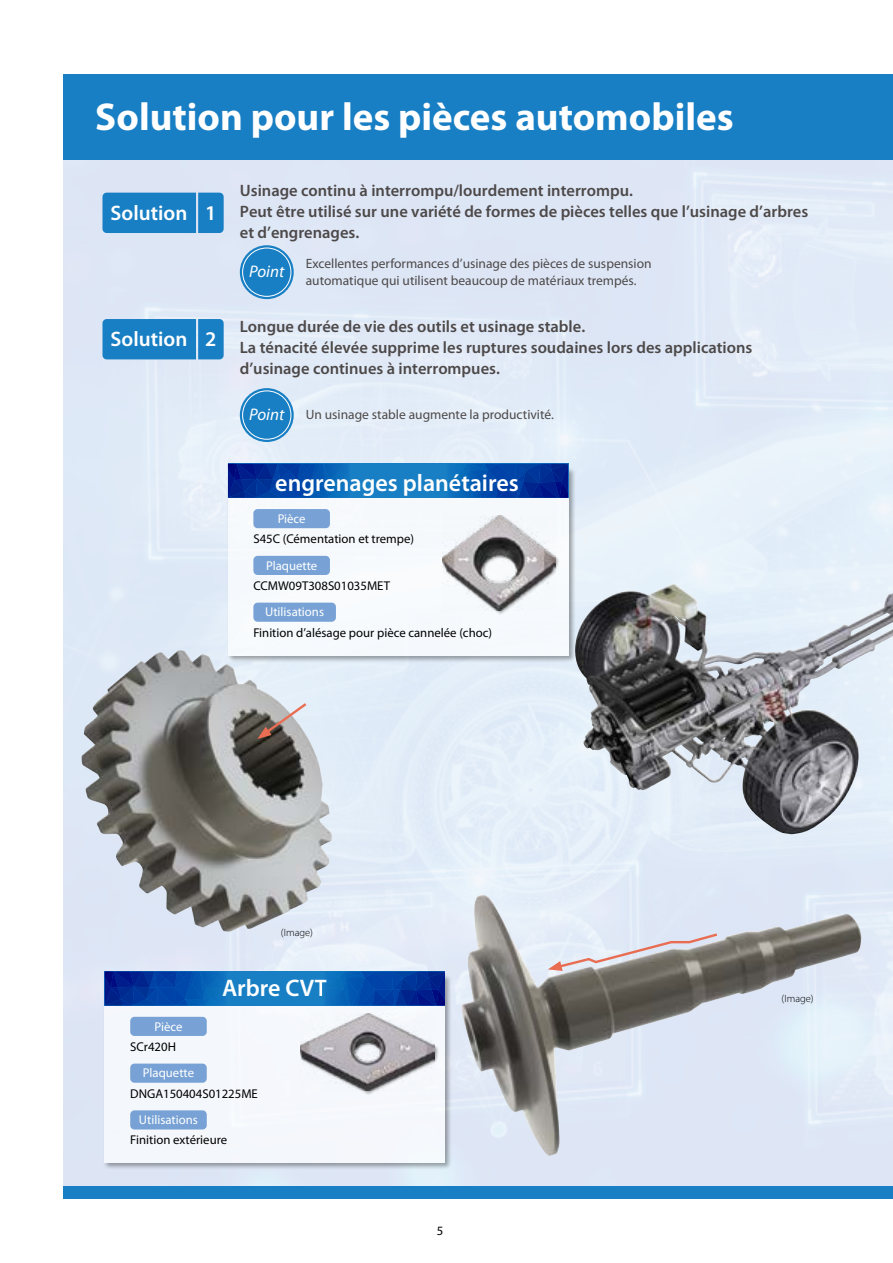
<style>
.page{position:relative;width:893px;height:1263px;background:#fff}
.page>*{position:absolute;margin:0;border:0;box-sizing:border-box;transform-origin:0 0}
.t1{font:700 39px "Myriad Pro";color:#fff}
.t2{font:600 24px "Myriad Pro";color:#fff}
.t3{font:600 21px "Myriad Pro";color:#fff}
.t4{font:italic 16.8px "Myriad Pro";color:#fff}
.t5{font:600 16.5px/21px "Myriad Pro";color:#4d4949}
.t6{font:13.5px/17px "Myriad Pro";color:#4d4949}
.t7{font:12.75px "Myriad Pro";color:#000}
.t8{font:12.75px "Myriad Pro";color:#fff}
.t9{font:300 10.5px "Myriad Pro";color:#000}
</style>
<div class="page">
<img style="left:64px;top:159px;width:829px;height:1027px">
<img style="left:462px;top:895px;width:399px;height:261px">
<svg style="left:548px;top:931px;width:172px;height:40px;background:#c4c0c3"></svg>
<img style="left:573px;top:586px;width:286px;height:248px">
<img style="left:81px;top:650px;width:251px;height:281px">
<svg style="left:257px;top:701px;width:52px;height:38px;background:#ada4a2"></svg>
<div style="left:64px;top:74px;width:829px;height:85px;background:#197fc4"></div>
<div style="left:102px;top:193px;width:122px;height:40px;background:#197fc4"></div>
<div style="left:102px;top:319px;width:122px;height:40px;background:#197fc4"></div>
<div style="left:240px;top:245px;width:54px;height:54px;background:#197fc4;border-radius:50%"></div>
<div style="left:242px;top:248px;width:49px;height:49px;border:1px solid #fff;border-radius:50%"></div>
<div style="left:240px;top:388px;width:54px;height:54px;background:#197fc4;border-radius:50%"></div>
<div style="left:242px;top:391px;width:49px;height:48px;border:1px solid #fff;border-radius:50%"></div>
<div style="left:227px;top:467px;width:348px;height:195px;background:#000;opacity:.5"></div>
<div style="left:228px;top:468px;width:340px;height:187px;background:#f6fafd"></div>
<div style="left:104px;top:975px;width:348px;height:195px;background:#000;opacity:.5"></div>
<div style="left:105px;top:976px;width:340px;height:187px;background:#f5f7fb"></div>
<div style="left:228px;top:464px;width:340px;height:34px;background:#197fc4"></div>
<svg style="left:449px;top:464px;width:119px;height:34px;background:#0241a2"></svg>
<svg style="left:228px;top:464px;width:120px;height:34px;background:#0242a2"></svg>
<div style="left:105px;top:971px;width:340px;height:34px;background:#197fc4"></div>
<svg style="left:326px;top:971px;width:119px;height:34px;background:#0242a2"></svg>
<svg style="left:105px;top:971px;width:120px;height:34px;background:#0242a3"></svg>
<div style="left:253px;top:509px;width:77px;height:19px;background:#78a2d5;border-radius:4px"></div>
<div style="left:253px;top:556px;width:77px;height:19px;background:#78a2d5;border-radius:4px"></div>
<div style="left:253px;top:603px;width:83px;height:19px;background:#78a2d5;border-radius:4px"></div>
<div style="left:130px;top:1017px;width:77px;height:19px;background:#78a2d5;border-radius:4px"></div>
<div style="left:130px;top:1063px;width:77px;height:20px;background:#78a2d5;border-radius:4px"></div>
<div style="left:130px;top:1110px;width:77px;height:19px;background:#78a2d5;border-radius:4px"></div>
<div style="left:443px;top:515px;width:117px;height:99px;background:#000;opacity:.35"></div>
<img style="left:443px;top:515px;width:112px;height:96px">
<div style="left:300px;top:1013px;width:138px;height:81px;background:#000;opacity:.35"></div>
<img style="left:300px;top:1013px;width:135px;height:78px">
<div style="left:64px;top:1186px;width:829px;height:13px;background:#197fc4"></div>
<h1 class="t1" style="left:95px;top:95px;width:640px">Solution pour les pièces automobiles</h1>
<p class="t3" style="left:111px;top:201px;width:107px">Solution 1</p>
<p class="t3" style="left:111px;top:328px;width:107px">Solution 2</p>
<p class="t5" style="left:240px;top:180px;width:570px">Usinage continu à interrompu/lourdement interrompu.<br>Peut être utilisé sur une variété de formes de pièces telles que l’usinage d’arbres et d’engrenages.</p>
<p class="t4" style="left:249px;top:261px;width:37px">Point</p>
<p class="t6" style="left:306px;top:255px;width:347px">Excellentes performances d’usinage des pièces de suspension automatique qui utilisent beaucoup de matériaux trempés.</p>
<p class="t5" style="left:240px;top:316px;width:514px">Longue durée de vie des outils et usinage stable.<br>La ténacité élevée supprime les ruptures soudaines lors des applications d’usinage continues à interrompues.</p>
<p class="t4" style="left:249px;top:404px;width:37px">Point</p>
<p class="t6" style="left:306px;top:406px;width:250px">Un usinage stable augmente la productivité.</p>
<h2 class="t2" style="left:275px;top:469px;width:245px">engrenages planétaires</h2>
<p class="t8" style="left:278px;top:511px;width:29px">Pièce</p>
<p class="t7" style="left:253px;top:531px;width:162px">S45C (Cémentation et trempe)</p>
<p class="t8" style="left:266px;top:557px;width:53px">Plaquette</p>
<p class="t7" style="left:253px;top:578px;width:138px">CCMW09T308S01035MET</p>
<p class="t8" style="left:265px;top:604px;width:60px">Utilisations</p>
<p class="t7" style="left:253px;top:624px;width:240px">Finition d’alésage pour pièce cannelée (choc)</p>
<p class="t9" style="left:281px;top:926px;width:34px">(Image)</p>
<h2 class="t2" style="left:222px;top:975px;width:107px">Arbre CVT</h2>
<p class="t8" style="left:154px;top:1018px;width:29px">Pièce</p>
<p class="t7" style="left:130px;top:1039px;width:47px">SCr420H</p>
<p class="t8" style="left:143px;top:1065px;width:53px">Plaquette</p>
<p class="t7" style="left:130px;top:1085px;width:129px">DNGA150404S01225ME</p>
<p class="t8" style="left:139px;top:1112px;width:60px">Utilisations</p>
<p class="t7" style="left:130px;top:1132px;width:98px">Finition extérieure</p>
<p class="t7" style="left:437px;top:1223px;width:8px">5</p>
<p class="t9" style="left:782px;top:992px;width:34px">(Image)</p>
</div>
